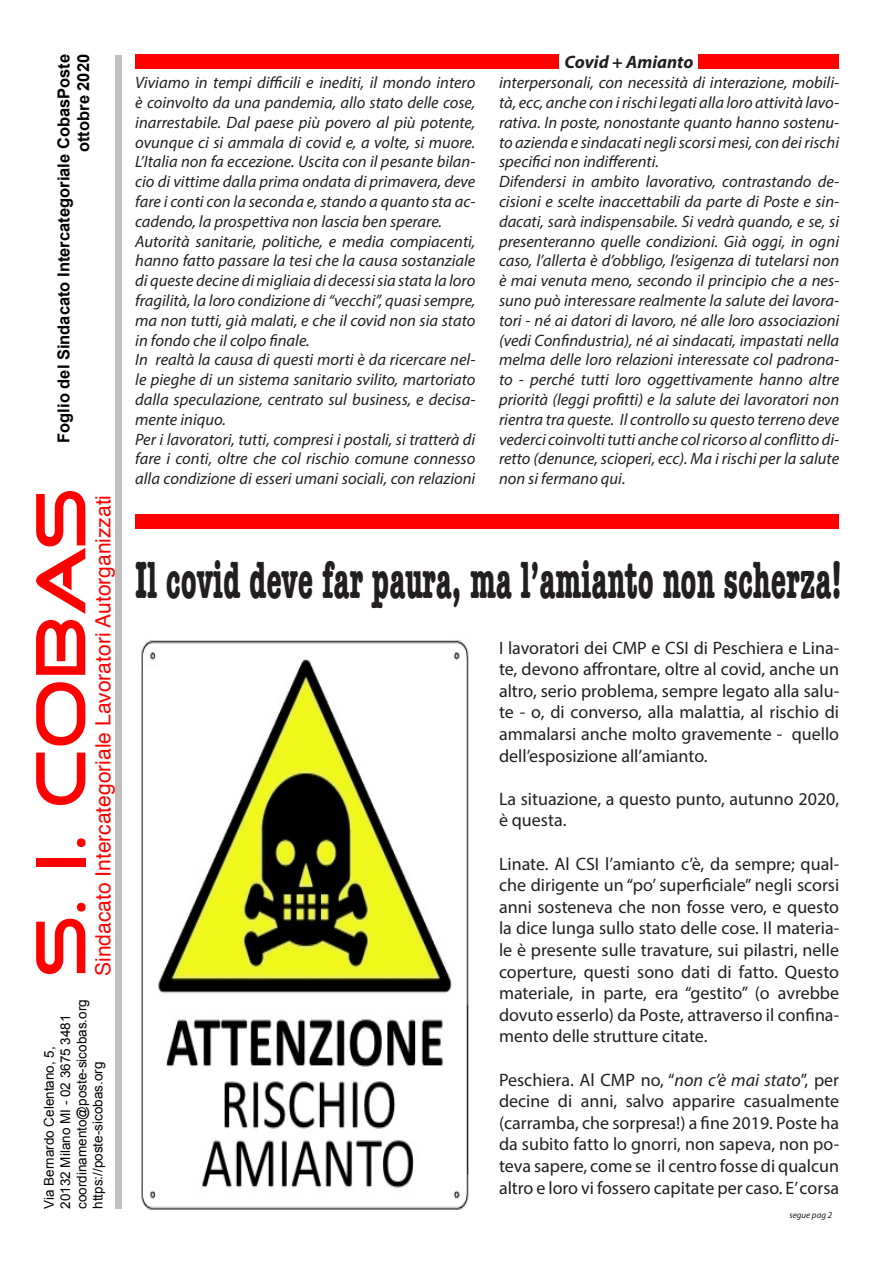
<style>
.page{position:relative;width:893px;height:1263px;background:#fff}
.page>*{position:absolute;margin:0;border:0;box-sizing:border-box;transform-origin:0 0}
.t1{font:72px "Good Times";color:#f00}
.t2{font:700 condensed 54px "American Typewriter";color:#231f20;scale:.67 1}
.t3{font:21px "Helvetica";color:#f00}
.t4{font:18px/21.6px "Myriad Pro";color:#231f20;text-align:justify}
.t5{font:italic 700 18px "Myriad Pro";color:#231f20}
.t6{font:italic 16.5px/19.8px "Myriad Pro";color:#231f20;text-align:justify}
.t7{font:700 16.5px/19.8px "Arial";color:#000;text-align:right}
.t8{font:13.5px "Arial";color:#000}
.t9{font:italic 9px "Myriad Pro";color:#231f20}
.s1{font-style:italic}
</style>
<div class="page">
<div style="left:135px;top:54px;width:424px;height:15px;background:#f00"></div>
<div style="left:115px;top:55px;width:6px;height:1154px;background:#c0c0c0"></div>
<div style="left:699px;top:54px;width:140px;height:15px;background:#f00"></div>
<div style="left:135px;top:514px;width:703px;height:15px;background:#f00"></div>
<img style="left:141px;top:640px;width:328px;height:570px">
<p class="t7" style="left:54px;top:443px;width:390px;rotate:-90deg">Foglio del Sindacato Intercategoriale CobasPoste ottobre 2020</p>
<p class="t1" style="left:27px;top:976px;width:489px;rotate:-90deg">s. i. cobas</p>
<p class="t3" style="left:87px;top:976px;width:482px;rotate:-90deg">Sindacato Intercategoriale Lavoratori Autorganizzati</p>
<p class="t8" style="left:73px;top:1209px;width:211px;rotate:-90deg">coordinamento@poste-sicobas.org</p>
<p class="t8" style="left:57px;top:1209px;width:196px;rotate:-90deg">20132 Milano MI - 02 3675 3481</p>
<p class="t8" style="left:40px;top:1209px;width:164px;rotate:-90deg">Via Bernardo Celentano, 5,</p>
<p class="t8" style="left:89px;top:1209px;width:149px;rotate:-90deg">https://poste-sicobas.org</p>
<p class="t6" style="left:135px;top:73px;width:342px">Viviamo in tempi difficili e inediti, il mondo intero è coinvolto da una pandemia, allo stato delle cose, inarrestabile. Dal paese più povero al più potente, ovunque ci si ammala di covid e, a volte, si muore.<br>L’Italia non fa eccezione. Uscita con il pesante bilan&shy;cio di vittime dalla prima ondata di primavera, deve fare i conti con la seconda e, stando a quanto sta ac&shy;cadendo, la prospettiva non lascia ben sperare.</p>
<p class="t6" style="left:135px;top:231px;width:342px">Autorità sanitarie, politiche, e media compiacenti, hanno fatto passare la tesi che la causa sostanziale di queste decine di migliaia di decessi sia stata la loro fragilità, la loro condizione di “vecchi”, quasi sempre, ma non tutti, già malati, e che il covid non sia stato in fondo che il colpo finale.</p>
<p class="t6" style="left:135px;top:350px;width:342px">In realtà la causa di questi morti è da ricercare nel&shy;le pieghe di un sistema sanitario svilito, martoriato dalla speculazione, centrato sul business, e decisa&shy;mente iniquo.</p>
<p class="t6" style="left:135px;top:429px;width:342px">Per i lavoratori, tutti, compresi i postali, si tratterà di fare i conti, oltre che col rischio comune connesso alla condizione di esseri umani sociali, con relazioni</p>
<p class="t5" style="left:564px;top:50px;width:131px">Covid + Amianto</p>
<p class="t6" style="left:499px;top:73px;width:342px">interpersonali, con necessità di interazione, mobili&shy;tà, ecc, anche con i rischi legati alla loro attività lavo&shy;rativa. In poste, nonostante quanto hanno sostenu&shy;to azienda e sindacati negli scorsi mesi, con dei rischi specifici non indifferenti.</p>
<p class="t6" style="left:499px;top:172px;width:342px">Difendersi in ambito lavorativo, contrastando de&shy;cisioni e scelte inaccettabili da parte di Poste e sin&shy;dacati, sarà indispensabile. Si vedrà quando, e se, si presenteranno quelle condizioni. Già oggi, in ogni caso, l’allerta è d’obbligo, l’esigenza di tutelarsi non è mai venuta meno, secondo il principio che a nes&shy;suno può interessare realmente la salute dei lavora&shy;tori - né ai datori di lavoro, né alle loro associazioni (vedi Confindustria), né ai sindacati, impastati nella melma delle loro relazioni interessate col padrona&shy;to - perché tutti loro oggettivamente hanno altre priorità (leggi profitti) e la salute dei lavoratori non rientra tra queste. Il controllo su questo terreno deve vederci coinvolti tutti anche col ricorso al conflitto di&shy;retto (denunce, scioperi, ecc). Ma i rischi per la salute non si fermano qui.</p>
<p class="t2" style="left:135px;top:537px;width:1056px">Il covid deve far paura, ma l’amianto non scherza!</p>
<p class="t4" style="left:499px;top:636px;width:342px">I lavoratori dei CMP e CSI di Peschiera e Lina&shy;te, devono affrontare, oltre al covid, anche un altro, serio problema, sempre legato alla salu&shy;te - o, di converso, alla malattia, al rischio di ammalarsi anche molto gravemente - quello dell’esposizione all’amianto.</p>
<p class="t4" style="left:499px;top:788px;width:342px">La situazione, a questo punto, autunno 2020, è questa.</p>
<p class="t4" style="left:499px;top:852px;width:342px">Linate. Al CSI l’amianto c’è, da sempre; qual&shy;che dirigente un “po’ superficiale” negli scorsi anni sosteneva che non fosse vero, e questo la dice lunga sullo stato delle cose. Il materia&shy;le è presente sulle travature, sui pilastri, nelle coperture, questi sono dati di fatto. Questo materiale, in parte, era “gestito” (o avrebbe dovuto esserlo) da Poste, attraverso il confina&shy;mento delle strutture citate.</p>
<p class="t4" style="left:499px;top:1068px;width:342px">Peschiera. Al CMP no, “<span class="s1">non c’è mai stato</span>”, per decine di anni, salvo apparire casualmente (carramba, che sorpresa!) a fine 2019. Poste ha da subito fatto lo gnorri, non sapeva, non po&shy;teva sapere, come se il centro fosse di qualcun altro e loro vi fossero capitate per caso. E’ corsa</p>
<p class="t9" style="left:789px;top:1209px;width:44px">segue pag 2</p>
</div>
